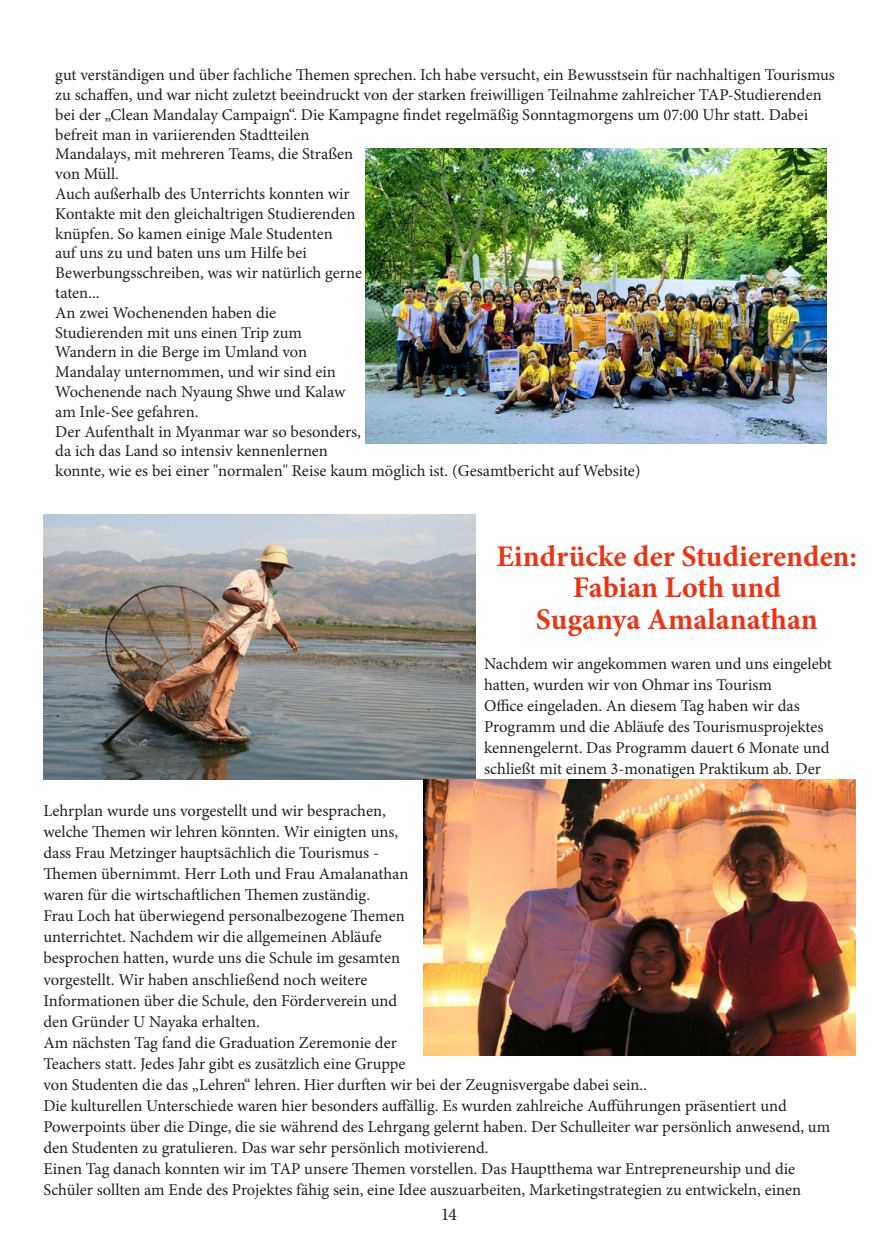
<style>
.page{position:relative;width:889px;height:1255px;background:#fff}
.page>*{position:absolute;margin:0;border:0;box-sizing:border-box;transform-origin:0 0}
.t1{font:700 30px/31.5px "Minion Pro";color:#e93516;text-align:center}
.t2{font:18px "Minion Pro";color:#231f20}
.t3{font:16.5px/21px "Minion Pro";color:#231f20}
</style>
<div class="page">
<img style="left:43px;top:514px;width:432px;height:266px">
<img style="left:366px;top:148px;width:460px;height:295px">
<img style="left:423px;top:780px;width:432px;height:275px">
<p class="t3" style="left:55px;top:65px;width:781px;line-height:19.8px">gut verständigen und über fachliche Themen sprechen. Ich habe versucht, ein Bewusstsein für nachhaltigen Tourismus zu schaffen, und war nicht zuletzt beeindruckt von der starken freiwilligen Teilnahme zahlreicher TAP-Studierenden bei der „Clean Mandalay Campaign“. Die Kampagne findet regelmäßig Sonntagmorgens um 07:00 Uhr statt. Dabei befreit man in variierenden Stadtteilen<br>Mandalays, mit mehreren Teams, die Straßen<br>von Müll.<br>Auch außerhalb des Unterrichts konnten wir<br>Kontakte mit den gleichaltrigen Studierenden<br>knüpfen. So kamen einige Male Studenten<br>auf uns zu und baten uns um Hilfe bei<br>Bewerbungsschreiben, was wir natürlich gerne<br>taten...<br>An zwei Wochenenden haben die<br>Studierenden mit uns einen Trip zum<br>Wandern in die Berge im Umland von<br>Mandalay unternommen, und wir sind ein<br>Wochenende nach Nyaung Shwe und Kalaw<br>am Inle-See gefahren.<br>Der Aufenthalt in Myanmar war so besonders,<br>da ich das Land so intensiv kennenlernen<br>konnte, wie es bei einer "normalen" Reise kaum möglich ist. (Gesamtbericht auf Website)</p>
<h1 class="t1" style="left:496px;top:540px;width:362px">Eindrücke der Studierenden:<br>Fabian Loth und<br>Suganya Amalanathan</h1>
<p class="t3" style="left:484px;top:653px;width:349px">Nachdem wir angekommen waren und uns eingelebt hatten, wurden wir von Ohmar ins Tourism<br>Office eingeladen. An diesem Tag haben wir das Programm und die Abläufe des Tourismusprojektes kennengelernt. Das Programm dauert 6 Monate und schließt mit einem 3-monatigen Praktikum ab. Der</p>
<p class="t3" style="left:43px;top:800px;width:788px">Lehrplan wurde uns vorgestellt und wir besprachen,<br>welche Themen wir lehren könnten. Wir einigten uns,<br>dass Frau Metzinger hauptsächlich die Tourismus -<br>Themen übernimmt. Herr Loth und Frau Amalanathan<br>waren für die wirtschaftlichen Themen zuständig.<br>Frau Loch hat überwiegend personalbezogene Themen<br>unterrichtet. Nachdem wir die allgemeinen Abläufe<br>besprochen hatten, wurde uns die Schule im gesamten<br>vorgestellt. Wir haben anschließend noch weitere<br>Informationen über die Schule, den Förderverein und<br>den Gründer U Nayaka erhalten.<br>Am nächsten Tag fand die Graduation Zeremonie der<br>Teachers statt. Jedes Jahr gibt es zusätzlich eine Gruppe<br>von Studenten die das „Lehren“ lehren. Hier durften wir bei der Zeugnisvergabe dabei sein..<br>Die kulturellen Unterschiede waren hier besonders auffällig. Es wurden zahlreiche Aufführungen präsentiert und Powerpoints über die Dinge, die sie während des Lehrgang gelernt haben. Der Schulleiter war persönlich anwesend, um den Studenten zu gratulieren. Das war sehr persönlich motivierend.<br>Einen Tag danach konnten wir im TAP unsere Themen vorstellen. Das Hauptthema war Entrepreneurship und die Schüler sollten am Ende des Projektes fähig sein, eine Idee auszuarbeiten, Marketingstrategien zu entwickeln, einen</p>
<p class="t2" style="left:442px;top:1201px;width:16px">14</p>
</div>
